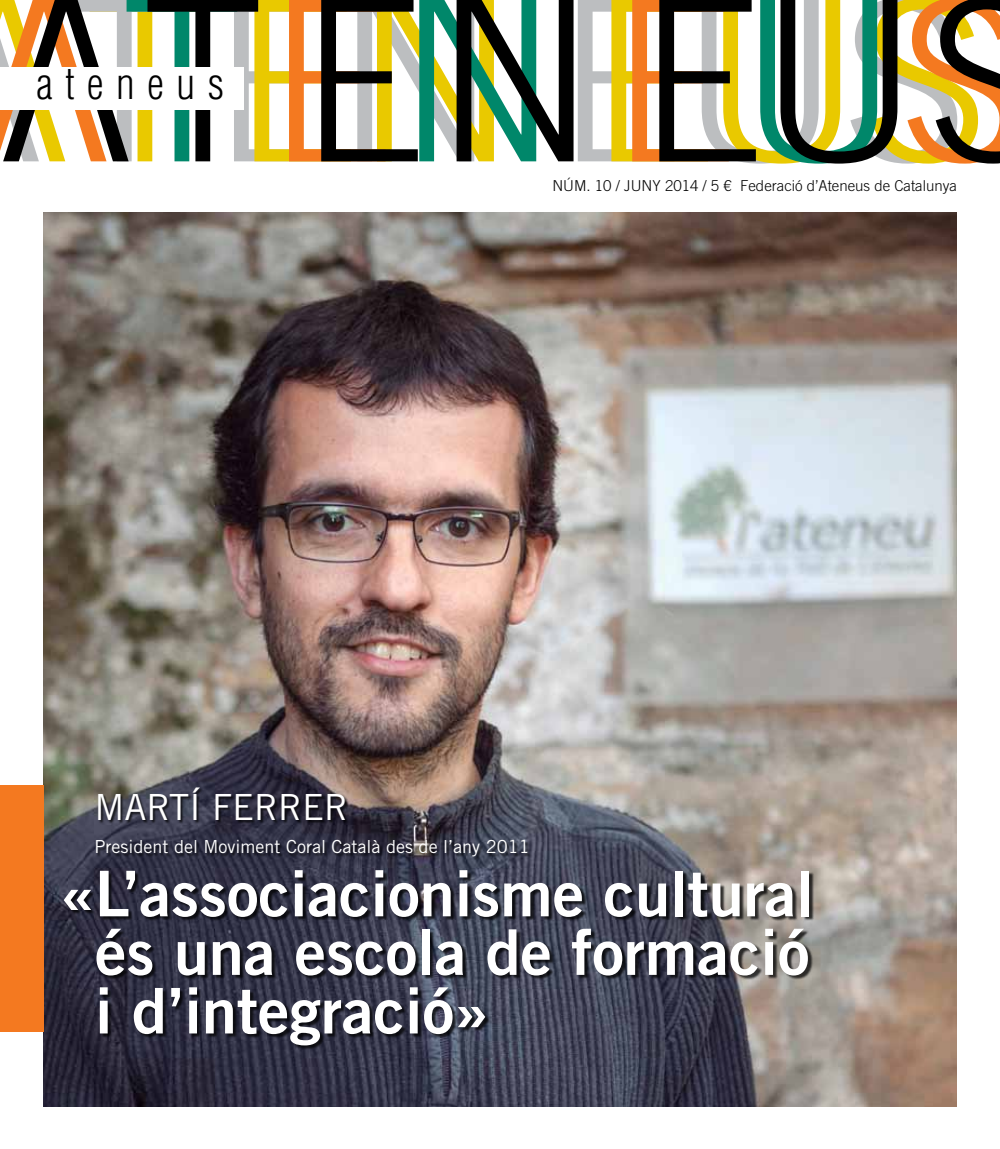
<style>
.page{position:relative;width:1000px;height:1149px;background:#fff}
.page>*{position:absolute;margin:0;border:0;box-sizing:border-box;transform-origin:0 0}
.t1{font:63px/58.5px "Trade Gothic LT Std Bd 2";color:#fff;text-align:justify}
.t2{font:300 condensed 42px "Helvetica LT Std";letter-spacing:.3em;color:#000}
.t3{font:36px "Trade Gothic LT Std";color:#fff}
.t4{font:18px "Trade Gothic LT Std";color:#fff}
.t5{font:300 15px "Trade Gothic LT Std";color:#000}
</style>
<div class="page">
<img style="left:44px;top:213px;width:911px;height:893px">
<div style="left:0;top:785px;width:44px;height:246px;background:#f47920"></div>
<svg style="left:0;top:0;width:999px;height:163px"></svg>
<div style="left:0;top:67px;width:244px;height:42px;background:#fff"></div>
<div style="left:97px;top:788px;width:435px;height:71px;background:#000;opacity:.75"></div>
<div style="left:65px;top:871px;width:748px;height:178px;background:#000;opacity:.75"></div>
<p class="t2" style="left:36px;top:58px;width:189px">ateneus</p>
<p class="t5" style="left:552px;top:176px;width:406px">NÚM. 10 / JUNY 2014 / 5 € Federació d’Ateneus de Catalunya</p>
<p class="t3" style="left:94px;top:784px;width:255px">MARTÍ FERRER</p>
<p class="t4" style="left:94px;top:835px;width:436px">President del Moviment Coral Català des de l’any 2011</p>
<p class="t1" style="left:95px;top:863px;width:720px;text-indent:-35px">«L’associacionisme cultural és una escola de formació i d’integració»</p>
</div>
